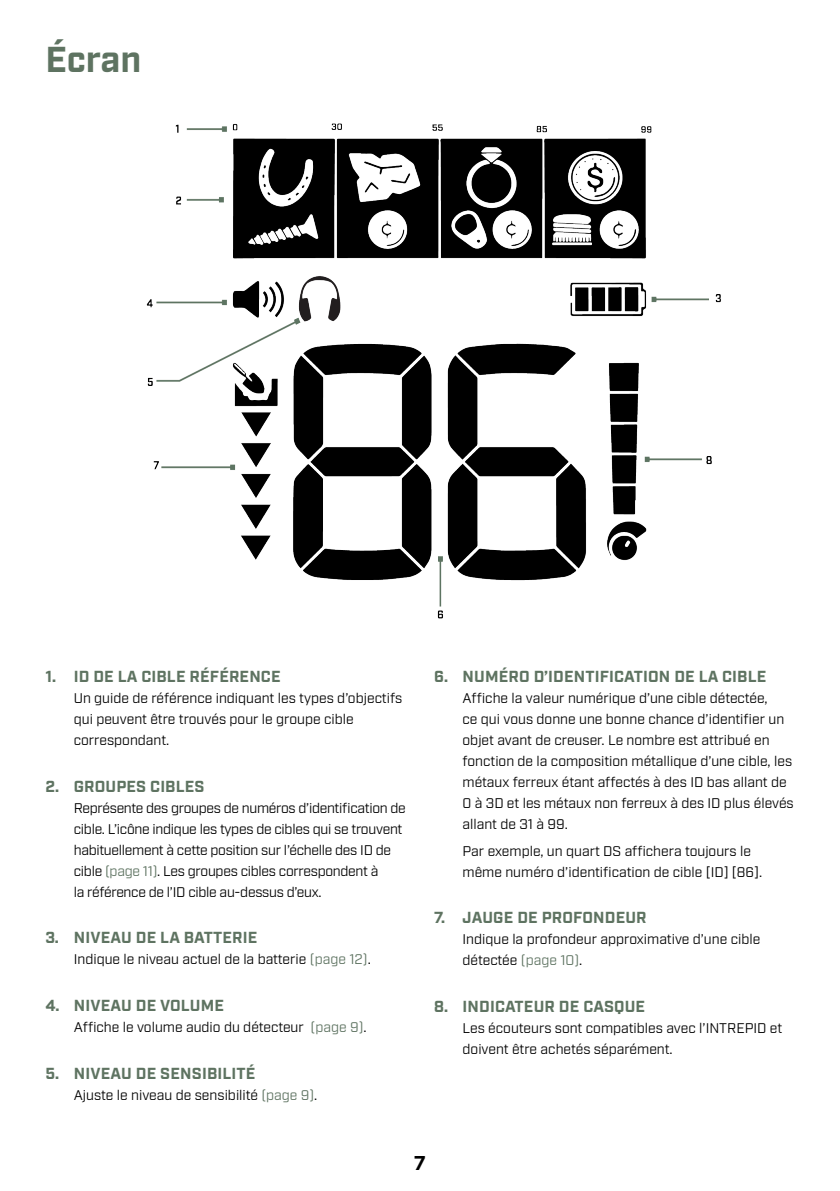
<style>
.page{position:relative;width:840px;height:1191px;background:#fff}
.page>*{position:absolute;margin:0;border:0;box-sizing:border-box;transform-origin:0 0}
.t1{font:700 36px "Industry";letter-spacing:-.005em;color:#5e7361}
.t2{font:700 20px "Industry";color:#000}
.t3{font:700 16px "Industry";letter-spacing:.01em;color:#5e7361}
.t4{font:14px/21px "Industry";color:#000}
.t5{font:14px/21px "Industry";letter-spacing:-.02em;color:#000}
.s1{color:#5e7361}
</style>
<div class="page">
<img style="left:146px;top:123px;width:575px;height:496px">
<h1 class="t1" style="left:45px;top:38px;width:97px">Écran</h1>
<p class="t3" style="left:45px;top:666px;width:236px">1. ID DE LA CIBLE RÉFÉRENCE</p>
<p class="t4" style="left:74px;top:688px;width:330px">Un guide de référence indiquant les types d’objectifs qui peuvent être trouvés pour le groupe cible correspondant.</p>
<p class="t3" style="left:45px;top:776px;width:160px">2. GROUPES CIBLES</p>
<p class="t5" style="left:74px;top:797px;width:333px">Représente des groupes de numéros d’identification de cible. L’icône indique les types de cibles qui se trouvent habituellement à cette position sur l’échelle des ID de cible <span class="s1">(page 11)</span>. Les groupes cibles correspondent à<br>la référence de l’ID cible au-dessus d’eux.</p>
<p class="t3" style="left:45px;top:928px;width:213px">3. NIVEAU DE LA BATTERIE</p>
<p class="t4" style="left:74px;top:949px;width:298px">Indique le niveau actuel de la batterie <span class="s1">(page 12)</span>.</p>
<p class="t3" style="left:45px;top:996px;width:180px">4. NIVEAU DE VOLUME</p>
<p class="t4" style="left:74px;top:1017px;width:294px">Affiche le volume audio du détecteur <span class="s1">(page 9)</span>.</p>
<p class="t3" style="left:45px;top:1063px;width:211px">5. NIVEAU DE SENSIBILITÉ</p>
<p class="t4" style="left:74px;top:1084px;width:245px">Ajuste le niveau de sensibilité <span class="s1">(page 9)</span>.</p>
<p class="t3" style="left:434px;top:666px;width:333px">6. NUMÉRO D’IDENTIFICATION DE LA CIBLE</p>
<p class="t4" style="left:462px;top:688px;width:332px">Affiche la valeur numérique d’une cible détectée,<br>ce qui vous donne une bonne chance d’identifier un objet avant de creuser. Le nombre est attribué en fonction de la composition métallique d’une cible, les métaux ferreux étant affectés à des ID bas allant de 0 à 3D et les métaux non ferreux à des ID plus élevés allant de 31 à 99.</p>
<p class="t4" style="left:462px;top:840px;width:301px">Par exemple, un quart DS affichera toujours le même numéro d’identification de cible [ID] [86].</p>
<p class="t3" style="left:434px;top:908px;width:214px">7. JAUGE DE PROFONDEUR</p>
<p class="t4" style="left:462px;top:929px;width:299px">Indique la profondeur approximative d’une cible détectée <span class="s1">(page 10)</span>.</p>
<p class="t3" style="left:434px;top:997px;width:212px">8. INDICATEUR DE CASQUE</p>
<p class="t4" style="left:462px;top:1018px;width:321px">Les écouteurs sont compatibles avec l’INTREPID et doivent être achetés séparément.</p>
<h2 class="t2" style="left:414px;top:1151px;width:13px">7</h2>
</div>
